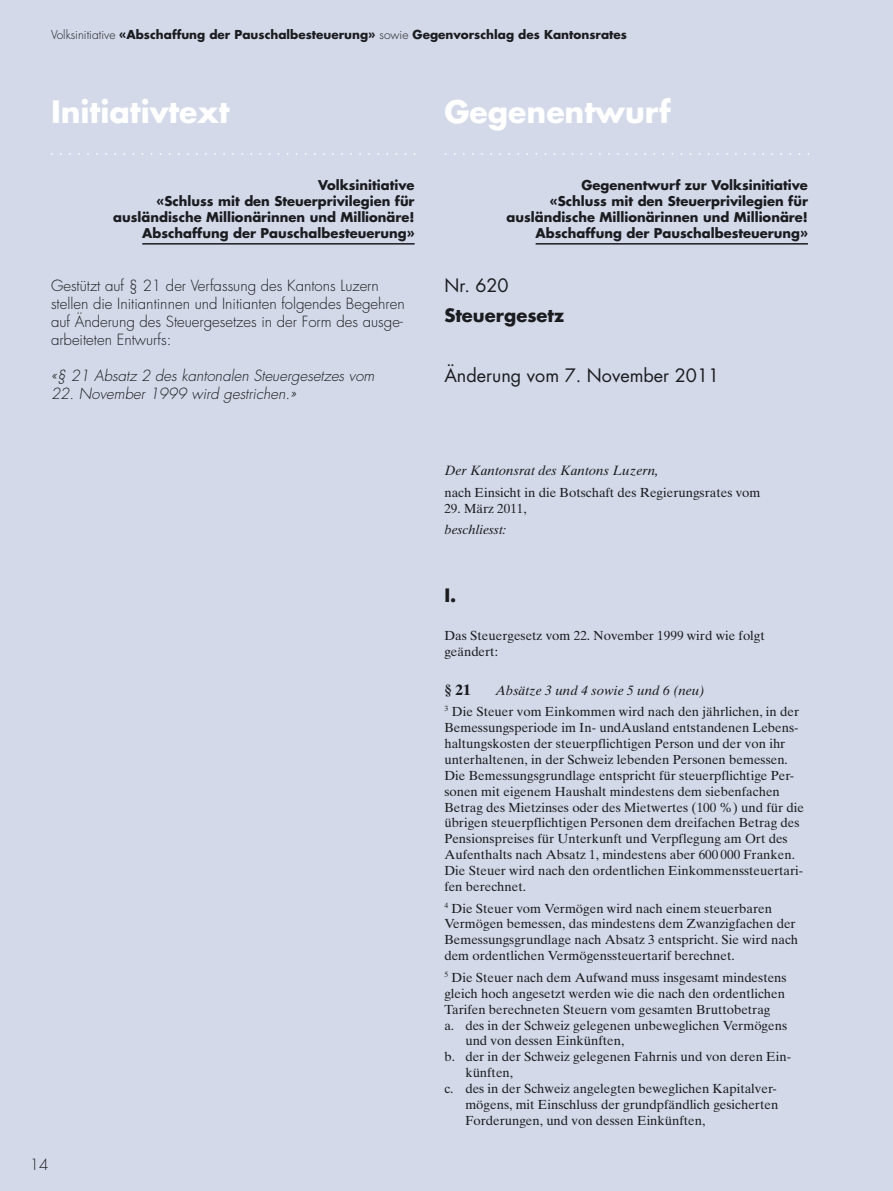
<style>
.page{position:relative;width:893px;height:1191px;background:#d3d9e8}
.page>*{position:absolute;margin:0;border:0;box-sizing:border-box;transform-origin:0 0}
.t1{font:700 30px "Futura";color:#fff}
.t2{font:18px "Futura";color:#1b1c20}
.t3{font:700 18px "Futura";color:#1b1c20}
.t4{font:300 15px/18px "Futura";color:#1b1c20}
.t5{font:italic 300 15px "Futura";color:#1b1c20}
.t6{font:700 15px "Times Ten";color:#1b1c20}
.t7{font:italic 13.5px "Times Ten";color:#1b1c20}
.t8{font:13.2px/15.9px "Times Ten";color:#1b1c20}
.t9{font:700 13.2px/15.9px "Futura";color:#1b1c20;text-align:right}
.t10{font:italic 13.2px "Times Ten";color:#1b1c20}
.t11{font:700 12px "Futura";color:#1b1c20}
.s1{font-weight:300}
</style>
<div class="page">
<svg style="left:51px;top:153px;width:364px;height:2px"></svg>
<svg style="left:445px;top:153px;width:364px;height:2px"></svg>
<hr style="left:142px;top:243px;width:273px;height:2px;background:#1b1c20">
<hr style="left:536px;top:243px;width:272px;height:2px;background:#1b1c20">
<p class="t11" style="left:51px;top:26px;width:577px"><span class="s1">Volksinitiative</span> «Abschaffung der Pauschalbesteuerung» <span class="s1">sowie</span> Gegenvorschlag des Kantonsrates</p>
<h1 class="t1" style="left:51px;top:91px;width:180px">Initiativtext</h1>
<h1 class="t1" style="left:444px;top:91px;width:228px">Gegenentwurf</h1>
<p class="t9" style="left:113px;top:177px;width:303px">Volksinitiative<br>«Schluss mit den Steuerprivilegien für ausländische Millionärinnen und Millionäre!<br>Abschaffung der Pauschalbesteuerung»</p>
<p class="t4" style="left:51px;top:277px;width:355px">Gestützt auf § 21 der Verfassung des Kantons Luzern stellen die Initiantinnen und Initianten folgendes Begehren auf Änderung des Steuergesetzes in der Form des ausge&shy;arbeiteten Entwurfs:</p>
<p class="t5" style="left:51px;top:366px;width:325px">«§ 21 Absatz 2 des kantonalen Steuergesetzes vom</p>
<p class="t5" style="left:51px;top:384px;width:247px">22. November 1999 wird gestrichen.»</p>
<p class="t4" style="left:30px;top:1155px;width:20px">14</p>
<p class="t9" style="left:506px;top:177px;width:303px">Gegenentwurf zur Volksinitiative<br>«Schluss mit den Steuerprivilegien für ausländische Millionärinnen und Millionäre!<br>Abschaffung der Pauschalbesteuerung»</p>
<h2 class="t2" style="left:444px;top:273px;width:66px">Nr. 620</h2>
<h2 class="t3" style="left:444px;top:303px;width:121px">Steuergesetz</h2>
<h2 class="t2" style="left:444px;top:363px;width:276px">Änderung vom 7. November 2011</h2>
<p class="t7" style="left:444px;top:463px;width:216px">Der Kantonsrat des Kantons Luzern,</p>
<p class="t8" style="left:444px;top:484px;width:318px">nach Einsicht in die Botschaft des Regierungsrates vom</p>
<p class="t8" style="left:444px;top:500px;width:84px">29. März 2011,</p>
<p class="t10" style="left:444px;top:522px;width:63px">beschliesst:</p>
<h2 class="t3" style="left:444px;top:583px;width:14px">I.</h2>
<p class="t8" style="left:444px;top:628px;width:322px">Das Steuergesetz vom 22. November 1999 wird wie folgt geändert:</p>
<p class="t6" style="left:444px;top:680px;width:28px">§ 21</p>
<p class="t7" style="left:495px;top:682px;width:211px">Absätze 3 und 4 sowie 5 und 6 (neu)</p>
<p class="t8" style="left:444px;top:703px;width:361px"><sup>3</sup> Die Steuer vom Einkommen wird nach den jährlichen, in der Bemessungsperiode im In- undAusland entstandenen Lebens&shy;haltungskosten der steuerpflichtigen Person und der von ihr unterhaltenen, in der Schweiz lebenden Personen bemessen.<br>Die Bemessungsgrundlage entspricht für steuerpflichtige Per&shy;sonen mit eigenem Haushalt mindestens dem siebenfachen Betrag des Mietzinses oder des Mietwertes (100 %) und für die übrigen steuerpflichtigen Personen dem dreifachen Betrag des Pensionspreises für Unterkunft und Verpflegung am Ort des Aufenthalts nach Absatz 1, mindestens aber 600 000 Franken.<br>Die Steuer wird nach den ordentlichen Einkommenssteuertari&shy;fen berechnet.</p>
<p class="t8" style="left:444px;top:900px;width:355px"><sup>4</sup> Die Steuer vom Vermögen wird nach einem steuerbaren Vermögen bemessen, das mindestens dem Zwanzigfachen der Bemessungsgrundlage nach Absatz 3 entspricht. Sie wird nach dem ordentlichen Vermögenssteuertarif berechnet.</p>
<p class="t8" style="left:444px;top:969px;width:344px"><sup>5</sup> Die Steuer nach dem Aufwand muss insgesamt mindestens</p>
<p class="t8" style="left:444px;top:985px;width:342px">gleich hoch angesetzt werden wie die nach den ordentlichen</p>
<p class="t8" style="left:444px;top:1001px;width:328px">Tarifen berechneten Steuern vom gesamten Bruttobetrag</p>
<p class="t8" style="left:444px;top:1017px;width:344px">a. des in der Schweiz gelegenen unbeweglichen Vermögens</p>
<p class="t8" style="left:465px;top:1033px;width:161px">und von dessen Einkünften,</p>
<p class="t8" style="left:444px;top:1048px;width:348px">b. der in der Schweiz gelegenen Fahrnis und von deren Ein-</p>
<p class="t8" style="left:465px;top:1064px;width:49px">künften,</p>
<p class="t8" style="left:444px;top:1080px;width:334px">c. des in der Schweiz angelegten beweglichen Kapitalver-</p>
<p class="t8" style="left:465px;top:1096px;width:314px">mögens, mit Einschluss der grundpfändlich gesicherten</p>
<p class="t8" style="left:465px;top:1112px;width:241px">Forderungen, und von dessen Einkünften,</p>
</div>
